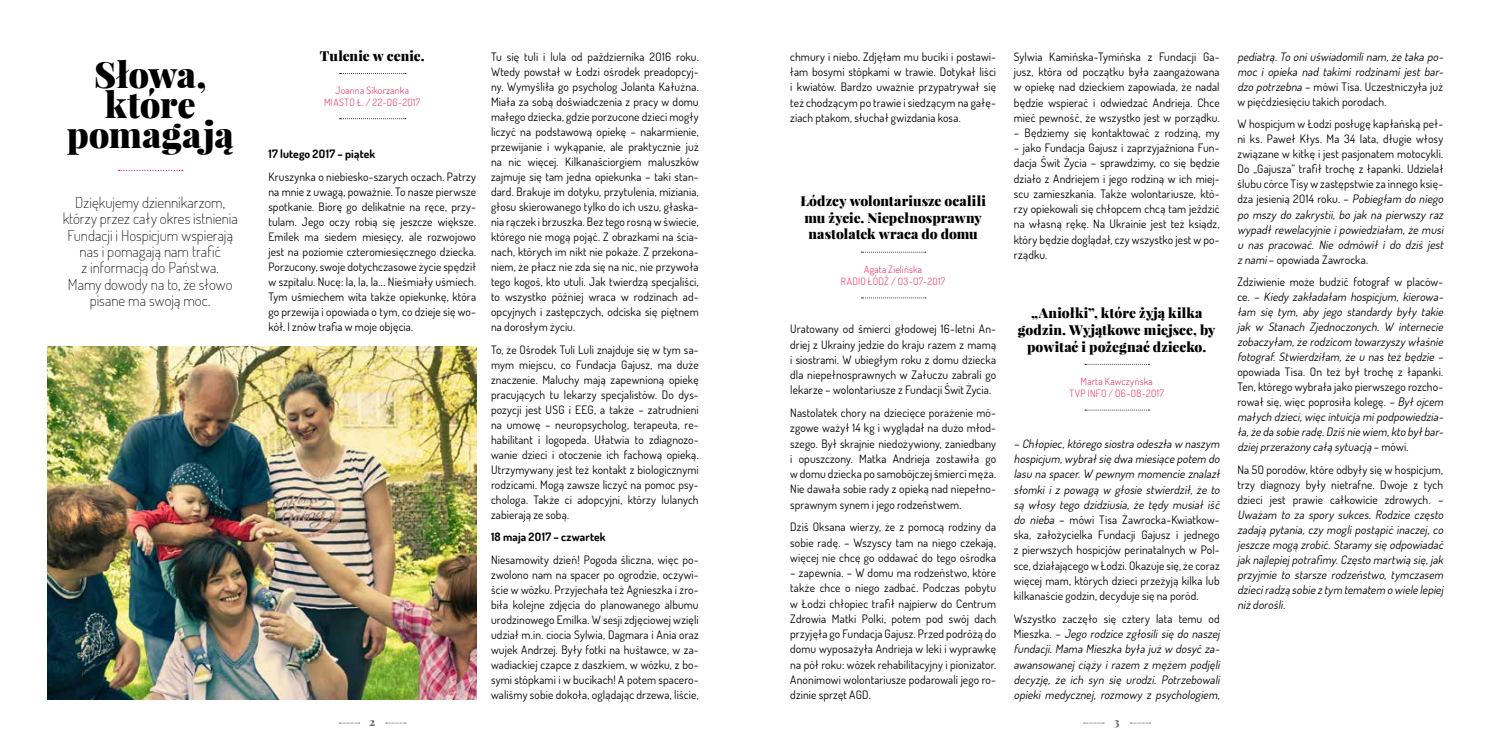
<style>
.page{position:relative;width:1489px;height:745px;background:#fff}
.page>*{position:absolute;margin:0;border:0;box-sizing:border-box;transform-origin:0 0}
.t1{font:900 36.25px/30.1px "Playfair Display";letter-spacing:-.005em;color:#000;text-align:center}
.t2{font:300 15px/16.2px "Dosis Gajusz Extra";color:#000;text-align:center}
.t3{font:900 13.75px/16.8px "Playfair Display";letter-spacing:.005em;color:#000}
.t4{font:11.5px/15px "Dosis Gajusz Regular";letter-spacing:.01em;color:#000;text-align:justify}
.t5{font:italic 11.5px/15px "Dosis Gajusz Regular";letter-spacing:.01em;color:#000}
.t6{font:11.5px "Dosis Gajusz Bold";letter-spacing:.015em;color:#000}
.t7{font:900 11.25px "Playfair Display";color:#706f6f}
.t8{font:10px/12.2px "Dosis Gajusz Light";letter-spacing:.03em;color:#e62156;text-align:center}
.s1{font-style:italic}
.s2{font-style:normal}
</style>
<div class="page">
<img style="left:47px;top:346px;width:429px;height:352px">
<svg style="left:119px;top:170px;width:64px;height:1px"></svg>
<svg style="left:339px;top:73px;width:67px;height:1px"></svg>
<svg style="left:339px;top:118px;width:67px;height:1px"></svg>
<svg style="left:861px;top:252px;width:64px;height:1px"></svg>
<svg style="left:861px;top:297px;width:64px;height:1px"></svg>
<svg style="left:1084px;top:364px;width:65px;height:1px"></svg>
<svg style="left:1084px;top:409px;width:65px;height:1px"></svg>
<svg style="left:339px;top:722px;width:21px;height:1px"></svg>
<svg style="left:386px;top:722px;width:20px;height:1px"></svg>
<svg style="left:1083px;top:722px;width:21px;height:1px"></svg>
<svg style="left:1130px;top:722px;width:20px;height:1px"></svg>
<h1 class="t1" style="left:67px;top:59px;width:169px">Słowa, które pomagają</h1>
<h2 class="t2" style="left:63px;top:194px;width:177px">Dziękujemy dziennikarzom, którzy przez cały okres istnienia<br>Fundacji i Hospicjum wspierają nas i pomagają nam trafić<br>z informacją do Państwa.<br>Mamy dowody na to, że słowo pisane ma swoją moc.</h2>
<p class="t3" style="left:320px;top:47px;width:106px">Tulenie w cenie.</p>
<p class="t8" style="left:324px;top:84px;width:98px">Joanna Sikorzanka<br>MIASTO Ł. / 22-06-2017</p>
<p class="t6" style="left:268px;top:147px;width:108px">17 lutego 2017 – piątek</p>
<p class="t4" style="left:268px;top:169px;width:209px">Kruszynka o niebiesko-szarych oczach. Patrzy na mnie z uwagą, poważnie. To nasze pierwsze spotkanie. Biorę go delikatnie na ręce, przy&shy;tulam. Jego oczy robią się jeszcze większe.<br>Emilek ma siedem miesięcy, ale rozwojowo jest na poziomie czteromiesięcznego dziecka.<br>Porzucony, swoje dotychczasowe życie spędził w szpitalu. Nucę: la, la, la... Nieśmiały uśmiech.<br>Tym uśmiechem wita także opiekunkę, która go przewija i opowiada o tym, co dzieje się wo&shy;kół. I znów trafia w moje objęcia.</p>
<p class="t4" style="left:491px;top:49px;width:209px">Tu się tuli i lula od października 2016 roku.<br>Wtedy powstał w Łodzi ośrodek preadopcyj&shy;ny. Wymyśliła go psycholog Jolanta Kałużna.<br>Miała za sobą doświadczenia z pracy w domu małego dziecka, gdzie porzucone dzieci mogły liczyć na podstawową opiekę – nakarmienie, przewijanie i wykąpanie, ale praktycznie już na nic więcej. Kilkanaściorgiem maluszków zajmuje się tam jedna opiekunka – taki stan&shy;dard. Brakuje im dotyku, przytulenia, miziania, głosu skierowanego tylko do ich uszu, głaska&shy;nia rączek i brzuszka. Bez tego rosną w świecie, którego nie mogą pojąć. Z obrazkami na ścia&shy;nach, których im nikt nie pokaże. Z przekona&shy;niem, że płacz nie zda się na nic, nie przywoła tego kogoś, kto utuli. Jak twierdzą specjaliści, to wszystko później wraca w rodzinach ad&shy;opcyjnych i zastępczych, odciska się piętnem na dorosłym życiu.</p>
<p class="t4" style="left:491px;top:341px;width:209px">To, że Ośrodek Tuli Luli znajduje się w tym sa&shy;mym miejscu, co Fundacja Gajusz, ma duże znaczenie. Maluchy mają zapewnioną opiekę pracujących tu lekarzy specjalistów. Do dys&shy;pozycji jest USG i EEG, a także – zatrudnieni na umowę – neuropsycholog, terapeuta, re&shy;habilitant i logopeda. Ułatwia to zdiagnozo&shy;wanie dzieci i otoczenie ich fachową opieką.<br>Utrzymywany jest też kontakt z biologicznymi rodzicami. Mogą zawsze liczyć na pomoc psy&shy;chologa. Także ci adopcyjni, którzy lulanych zabierają ze sobą.</p>
<p class="t6" style="left:491px;top:529px;width:116px">18 maja 2017 – czwartek</p>
<p class="t4" style="left:491px;top:551px;width:209px">Niesamowity dzień! Pogoda śliczna, więc po&shy;zwolono nam na spacer po ogrodzie, oczywi&shy;ście w wózku. Przyjechała też Agnieszka i zro&shy;biła kolejne zdjęcia do planowanego albumu urodzinowego Emilka. W sesji zdjęciowej wzięli udział m.in. ciocia Sylwia, Dagmara i Ania oraz wujek Andrzej. Były fotki na huśtawce, w za&shy;wadiackiej czapce z daszkiem, w wózku, z bo&shy;symi stópkami i w bucikach! A potem spacero&shy;waliśmy sobie dokoła, oglądając drzewa, liście,</p>
<p class="t4" style="left:790px;top:49px;width:207px">chmury i niebo. Zdjęłam mu buciki i postawi&shy;łam bosymi stópkami w trawie. Dotykał liści i kwiatów. Bardzo uważnie przypatrywał się też chodzącym po trawie i siedzącym na gałę&shy;ziach ptakom, słuchał gwizdania kosa.</p>
<p class="t3" style="left:800px;top:192px;width:187px">Łódzcy wolontariusze ocalili mu życie. Niepełnosprawny nastolatek wraca do domu</p>
<p class="t8" style="left:840px;top:263px;width:106px">Agata Zielińska<br>RADIO ŁÓDŹ / 03-07-2017</p>
<p class="t4" style="left:790px;top:321px;width:207px">Uratowany od śmierci głodowej 16-letni An&shy;driej z Ukrainy jedzie do kraju razem z mamą i siostrami. W ubiegłym roku z domu dziecka dla niepełnosprawnych w Załuczu zabrali go lekarze – wolontariusze z Fundacji Świt Życia.</p>
<p class="t4" style="left:790px;top:405px;width:207px">Nastolatek chory na dziecięce porażenie mó&shy;zgowe ważył 14 kg i wyglądał na dużo młod&shy;szego. Był skrajnie niedożywiony, zaniedbany i opuszczony. Matka Andrieja zostawiła go w domu dziecka po samobójczej śmierci męża.<br>Nie dawała sobie rady z opieką nad niepełno&shy;sprawnym synem i jego rodzeństwem.</p>
<p class="t4" style="left:790px;top:519px;width:207px">Dziś Oksana wierzy, że z pomocą rodziny da sobie radę. – Wszyscy tam na niego czekają, więcej nie chcę go oddawać do tego ośrodka</p>
<p class="t4" style="left:790px;top:564px;width:207px">– zapewnia. – W domu ma rodzeństwo, które także chce o niego zadbać. Podczas pobytu w Łodzi chłopiec trafił najpierw do Centrum Zdrowia Matki Polki, potem pod swój dach przyjęła go Fundacja Gajusz. Przed podróżą do domu wyposażyła Andrieja w leki i wyprawkę na pół roku: wózek rehabilitacyjny i pionizator.<br>Anonimowi wolontariusze podarowali jego ro&shy;dzinie sprzęt AGD.</p>
<p class="t4" style="left:1013px;top:49px;width:207px">Sylwia Kamińska-Tymińska z Fundacji Ga&shy;jusz, która od początku była zaangażowana w opiekę nad dzieckiem zapowiada, że nadal będzie wspierać i odwiedzać Andrieja. Chce mieć pewność, że wszystko jest w porządku.</p>
<p class="t4" style="left:1013px;top:125px;width:207px">– Będziemy się kontaktować z rodziną, my</p>
<p class="t4" style="left:1013px;top:140px;width:207px">– jako Fundacja Gajusz i zaprzyjaźniona Fun&shy;dacja Świt Życia – sprawdzimy, co się będzie działo z Andriejem i jego rodziną w ich miej&shy;scu zamieszkania. Także wolontariusze, któ&shy;rzy opiekowali się chłopcem chcą tam jeździć na własną rękę. Na Ukrainie jest też ksiądz, który będzie doglądał, czy wszystko jest w po&shy;rządku.</p>
<p class="t3" style="left:1017px;top:304px;width:199px;text-align:center">„Aniołki”, które żyją kilka godzin. Wyjątkowe miejsce, by powitać i pożegnać dziecko.</p>
<p class="t8" style="left:1069px;top:375px;width:96px">Marta Kawczyńska<br>TVP INFO / 06-08-2017</p>
<p class="t4" style="left:1013px;top:435px;width:210px;text-align:left"><span class="s1">– Chłopiec,którego siostra odeszła w naszym hospicjum,wybrałsię dwa miesiące potem do lasu na spacer.W pewnym momencie znalazł słomki i z powagą w głosie stwierdził, że to są włosy tego dzidziusia, że tędy musiał iść do nieba</span> – mówi Tisa Żawrocka-Kwiatkow&shy;ska, założycielka Fundacji Gajusz i jednego z pierwszych hospicjów perinatalnych w Pol&shy;sce, działającego w Łodzi. Okazuje się, że coraz więcej mam, których dzieci przeżyją kilka lub kilkanaście godzin, decyduje się na poród.</p>
<p class="t5" style="left:1013px;top:610px;width:210px"><span class="s2">Wszystko zaczęło się cztery lata temu od M i e s z k a . –</span> Jego rodzice zgłosili się do naszej fundacji. Mama Mieszka była już w dosyć za&shy;awansowanej ciąży i razem z mężem podjęli decyzję, że ich syn się urodzi. Potrzebowali opieki medycznej, rozmowy z psychologiem,</p>
<p class="t7" style="left:369px;top:714px;width:8px">2</p>
<p class="t7" style="left:1113px;top:714px;width:7px">3</p>
<p class="t5" style="left:1237px;top:49px;width:210px">pediatrą.To oniuświadomilinam,że taka po&shy;moc i opieka nad takimi rodzinami jest bar&shy;dzo potrzebna <span class="s2">– mówi Tisa. Uczestniczyła już w pięćdziesięciu takich porodach.</span></p>
<p class="t4" style="left:1237px;top:116px;width:210px;text-align:left">W hospicjum w Łodzi posługę kapłańską peł&shy;ni ks. Paweł Kłys. Ma 34 lata, długie włosy związane w kitkę i jest pasjonatem motocykli.<br>Do „Gajusza” trafił trochę z łapanki. Udzielał ślubu córce Tisy w zastępstwie za innego księ&shy;dza jesienią 2014 roku. – <span class="s1">Pobiegłam do niego po mszy do zakrystii, bo jak na pierwszy raz wypadł rewelacyjnie i powiedziałam, że musi u nas pracować. Nie odmówił i do dziś jest znami</span>– opowiada Żawrocka.</p>
<p class="t5" style="left:1237px;top:274px;width:210px"><span class="s2">Zdziwienie może budzić fotograf w placów&shy;c e .</span> – Kiedy zakładałam hospicjum, kierowa&shy;łam się tym, aby jego standardy były takie jak w Stanach Zjednoczonych. W internecie zobaczyłam,że rodzicom towarzyszy właśnie fotograf. Stwierdziłam, że u nas też będzie –</p>
<p class="t5" style="left:1237px;top:364px;width:210px"><span class="s2">opowiada Tisa. On też był trochę z łapanki.<br>Ten, którego wybrała jako pierwszego rozcho&shy;rował się, więc poprosiła kolegę.</span> – Byłojcem małych dzieci,więcintuicja mipodpowiedzia&shy;ła,że da sobie radę.Dziśnie wiem,kto byłbar&shy;dziej przerażony całą sytuacją <span class="s2">– m ó w i .</span></p>
<p class="t5" style="left:1237px;top:461px;width:210px"><span class="s2">Na 50 porodów, które odbyły się w hospicjum, trzy diagnozy były nietrafne. Dwoje z tych dzieci jest prawie całkowicie zdrowych.</span> – Uważam to za spory sukces. Rodzice często zadają pytania, czy mogli postąpić inaczej, co jeszcze mogą zrobić.Staramy się odpowiadać jak najlepiej potrafimy.Często martwią się,jak przyjmie to starsze rodzeństwo, tymczasem dzieciradzą sobie ztym tematem o wiele lepiej niżdorośli.</p>
</div>
